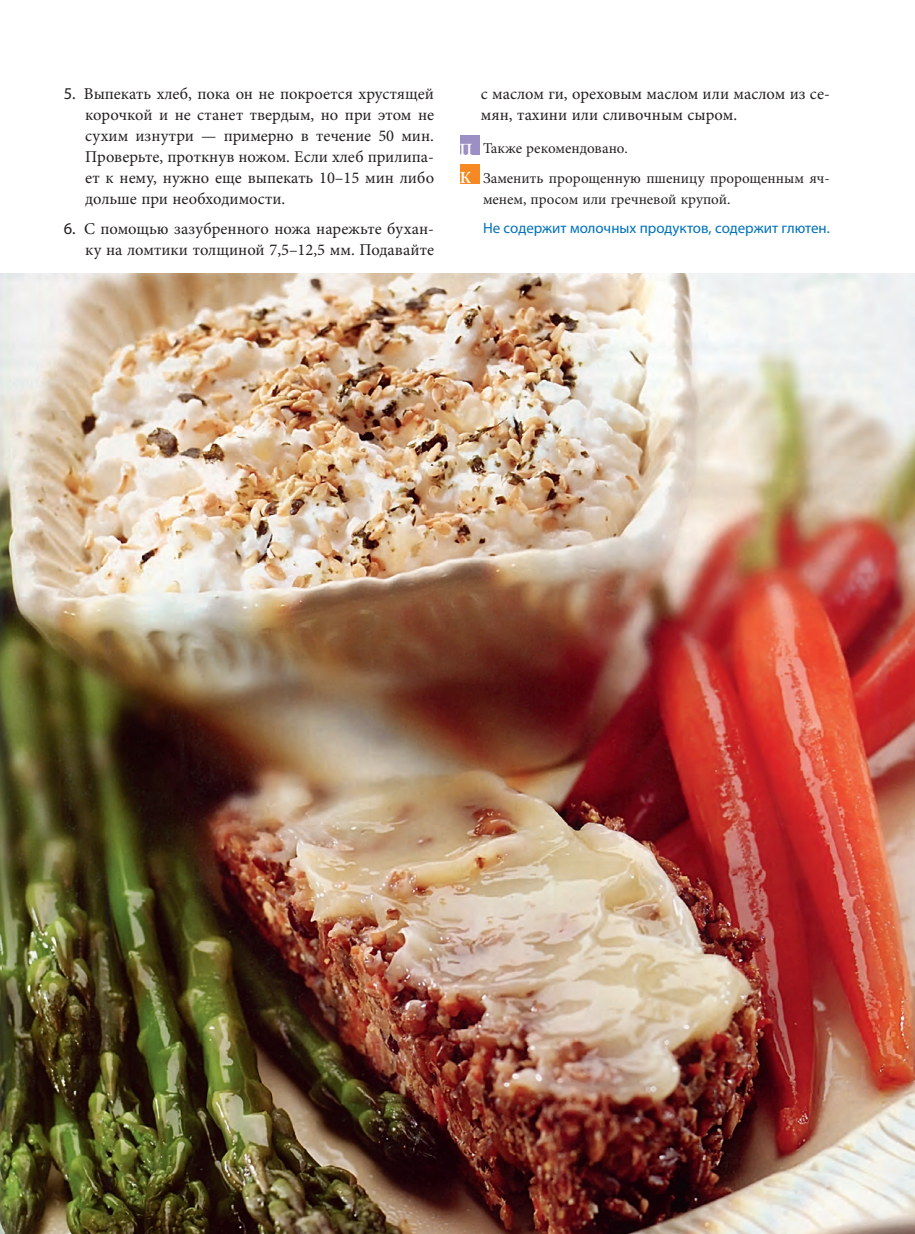
<style>
.page{position:relative;width:915px;height:1234px;background:#fff}
.page>*{position:absolute;margin:0;border:0;box-sizing:border-box;transform-origin:0 0}
.t1{font:600 17.1px "Minion Pro";color:#fff}
.t2{font:600 16.95px "Minion Pro";color:#fff}
.t3{font:16.5px/21px "Minion Pro";color:#231f20;text-align:justify}
.t4{font:15px/29.5px "Minion Pro";color:#231f20}
.t5{font:15px "Myriad Pro";color:#0072bc}
.s1{font-family:"Myriad Pro"}
</style>
<div class="page">
<img style="left:0;top:273px;width:914px;height:960px">
<div style="left:460px;top:136px;width:19px;height:19px;background:#9b8fc4"></div>
<div style="left:460px;top:164px;width:19px;height:19px;background:#f68923"></div>
<p class="t3" style="left:85px;top:84px;width:350px;text-indent:-21px"><span class="s1">5.</span> Выпекать хлеб, пока он не покроется хрустящей корочкой и не станет твердым, но при этом не сухим изнутри — примерно в течение 50 мин.<br>Проверьте, проткнув ножом. Если хлеб прилипа&shy;ет к нему, нужно еще выпекать 10–15 мин либо дольше при необходимости.</p>
<p class="t3" style="left:64px;top:219px;width:371px;text-align:right"><span class="s1">6.</span> С помощью зазубренного ножа нарежьте бухан&shy;ку на ломтики толщиной 7,5–12,5 мм. Подавайте</p>
<p class="t1" style="left:459px;top:142px;width:14px">П</p>
<p class="t2" style="left:459px;top:171px;width:13px">К</p>
<p class="t3" style="left:481px;top:84px;width:350px">с маслом ги, ореховым маслом или маслом из се&shy;мян, тахини или сливочным сыром.</p>
<p class="t4" style="left:483px;top:135px;width:348px">Также рекомендовано.<br>Заменить пророщенную пшеницу пророщенным яч-</p>
<p class="t4" style="left:483px;top:185px;width:249px">менем, просом или гречневой крупой.</p>
<p class="t5" style="left:483px;top:223px;width:348px">Не содержит молочных продуктов, содержит глютен.</p>
</div>
